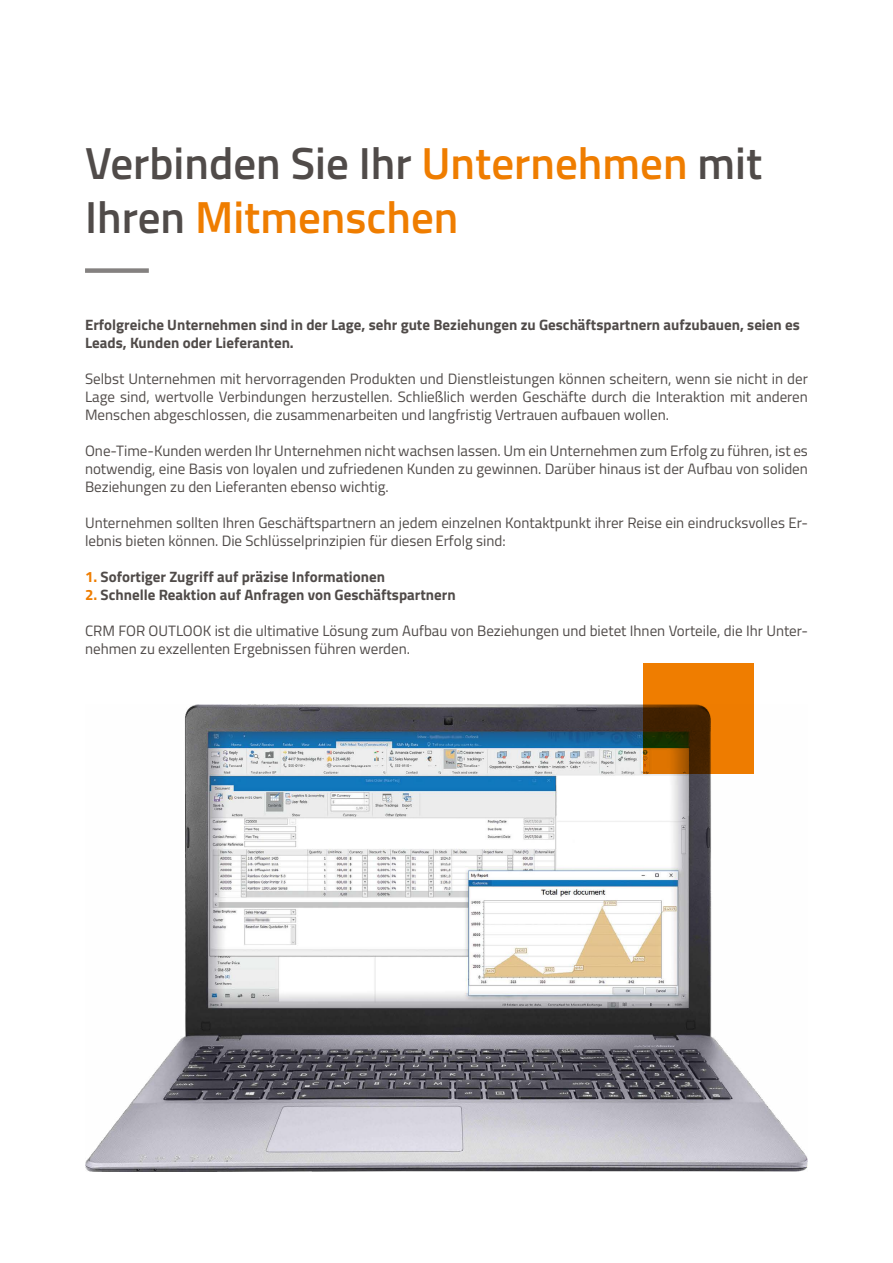
<style>
.page{position:relative;width:893px;height:1263px;background:#fff}
.page>*{position:absolute;margin:0;border:0;box-sizing:border-box;transform-origin:0 0}
.t1{font:600 45px/54px "Titillium Web";color:#504b49}
.t2{font:15px/18px "Titillium Web";color:#504b49;text-align:justify}
.t3{font:700 15px/18px "Titillium Web";color:#504b49}
.s1{color:#ef7d00}
</style>
<div class="page">
<div style="left:85px;top:268px;width:64px;height:5px;background:#848180"></div>
<img style="left:85px;top:704px;width:723px;height:467px">
<svg style="left:643px;top:663px;width:110px;height:111px;background:#b86200"></svg>
<h1 class="t1" style="left:85px;top:134px;width:679px">Verbinden Sie Ihr <span class="s1">Unternehmen</span> mit<br>Ihren <span class="s1">Mitmenschen</span></h1>
<p class="t3" style="left:85px;top:315px;width:716px">Erfolgreiche Unternehmen sind in der Lage, sehr gute Beziehungen zu Geschäftspartnern aufzubauen, seien es<br>Leads, Kunden oder Lieferanten.</p>
<p class="t2" style="left:85px;top:369px;width:724px">Selbst Unternehmen mit hervorragenden Produkten und Dienstleistungen können scheitern, wenn sie nicht in der Lage sind, wertvolle Verbindungen herzustellen. Schließlich werden Geschäfte durch die Interaktion mit anderen Menschen abgeschlossen, die zusammenarbeiten und langfristig Vertrauen aufbauen wollen.</p>
<p class="t2" style="left:85px;top:441px;width:724px">One-Time-Kunden werden Ihr Unternehmen nicht wachsen lassen. Um ein Unternehmen zum Erfolg zu führen, ist es notwendig, eine Basis von loyalen und zufriedenen Kunden zu gewinnen. Darüber hinaus ist der Aufbau von soliden Beziehungen zu den Lieferanten ebenso wichtig.</p>
<p class="t2" style="left:85px;top:513px;width:724px">Unternehmen sollten Ihren Geschäftspartnern an jedem einzelnen Kontaktpunkt ihrer Reise ein eindrucksvolles Er&shy;lebnis bieten können. Die Schlüsselprinzipien für diesen Erfolg sind:</p>
<p class="t3" style="left:85px;top:567px;width:301px"><span class="s1">1.</span> Sofortiger Zugriff auf präzise Informationen</p>
<p class="t3" style="left:85px;top:585px;width:372px"><span class="s1">2.</span> Schnelle Reaktion auf Anfragen von Geschäftspartnern</p>
<p class="t2" style="left:85px;top:621px;width:724px">CRM FOR OUTLOOK ist die ultimative Lösung zum Aufbau von Beziehungen und bietet Ihnen Vorteile, die Ihr Unter&shy;nehmen zu exzellenten Ergebnissen führen werden.</p>
</div>
